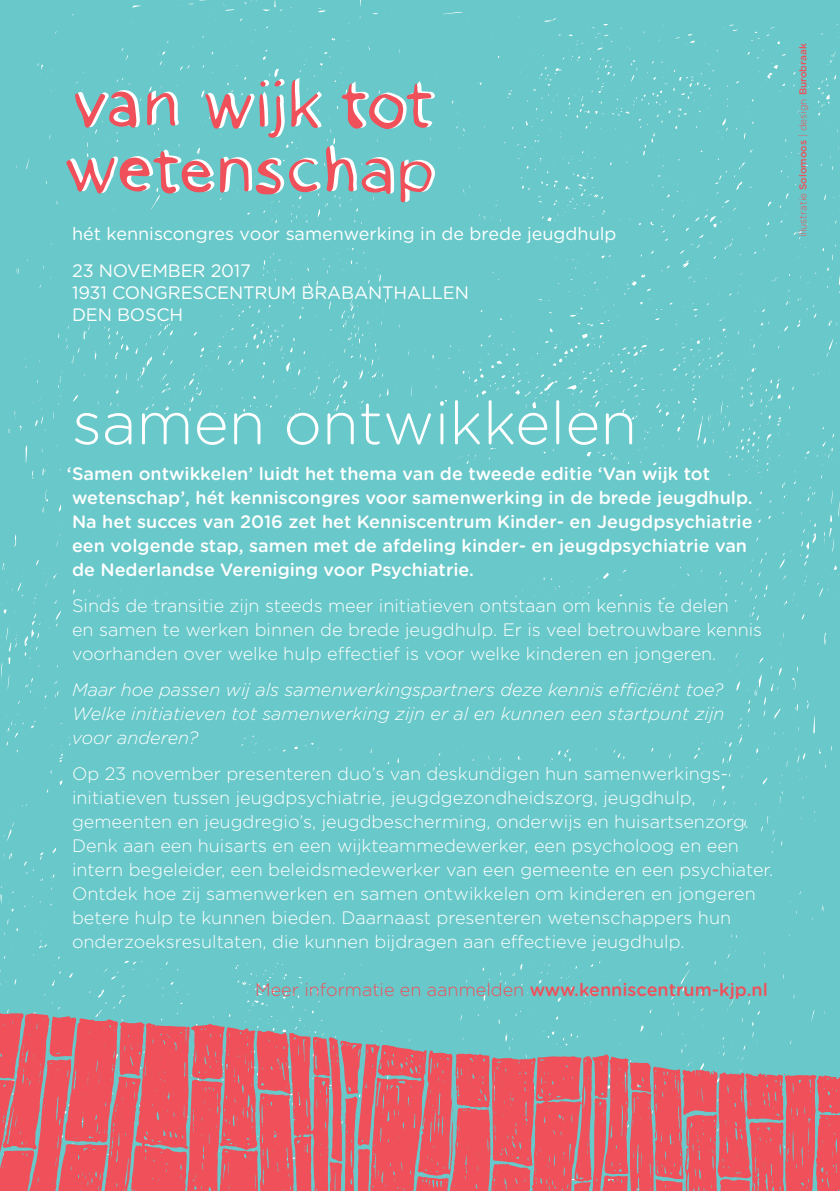
<style>
.page{position:relative;width:840px;height:1191px;background:#fff}
.page>*{position:absolute;margin:0;border:0;box-sizing:border-box;transform-origin:0 0}
.t1{font:300 60px "Gotham Rounded";color:#fff}
.t2{font:300 18px/24px "Gotham Rounded";color:#fff}
.t3{font:500 18px/24px "Gotham Rounded";color:#fff}
.t4{font:italic 300 18px/24px "Gotham Rounded";color:#fff;text-align:justify}
.t5{font:18px/22px "Gotham Rounded";letter-spacing:-.01em;color:#fff}
.t6{font:300 18px "Gotham Rounded";color:#ef505a}
.t7{font:300 10px "Gotham Rounded";color:#ef505a}
.s1{font-weight:500}
</style>
<div class="page">
<div style="left:0;top:0;width:839px;height:1011px;background:#69c8c9"></div>
<div style="left:49px;top:394px;width:731px;height:574px;background:#69c8c9"></div>
<div style="left:389px;top:710px;width:58px;height:301px;background:#69c8c9"></div>
<div style="left:134px;top:710px;width:59px;height:37px;background:#69c8c9"></div>
<div style="left:54px;top:0;width:576px;height:710px;background:#69c8c9"></div>
<svg style="left:0;top:1011px;width:839px;height:180px"></svg>
<p class="t5" style="left:72px;top:222px;width:545px">hét kenniscongres voor samenwerking in de brede jeugdhulp</p>
<p class="t5" style="left:72px;top:259px;width:398px">23 NOVEMBER 2017<br>1931 CONGRESCENTRUM BRABANTHALLEN<br>DEN BOSCH</p>
<p class="t7" style="left:795px;top:237px;width:195px;rotate:-90deg">illustratie <span class="s1">Solomoos</span> | design <span class="s1">Burobraak</span></p>
<h1 class="t1" style="left:72px;top:383px;width:566px">samen ontwikkelen</h1>
<p class="t3" style="left:67px;top:461px;width:687px">‘Samen ontwikkelen’ luidt het thema van de tweede editie ‘Van wijk tot wetenschap’, hét kenniscongres voor samenwerking in de brede jeugdhulp.<br>Na het succes van 2016 zet het Kenniscentrum Kinder- en Jeugdpsychiatrie een volgende stap, samen met de afdeling kinder- en jeugdpsychiatrie van de Nederlandse Vereniging voor Psychiatrie.</p>
<p class="t2" style="left:72px;top:593px;width:691px">Sinds de transitie zijn steeds meer initiatieven ontstaan om kennis te delen<br>en samen te werken binnen de brede jeugdhulp. Er is veel betrouwbare kennis voorhanden over welke hulp effectief is voor welke kinderen en jongeren.</p>
<p class="t4" style="left:72px;top:677px;width:653px">Maar hoe passen wij als samenwerkingspartners deze kennis efficiënt toe?<br>Welke initiatieven tot samenwerking zijn er al en kunnen een startpunt zijn voor anderen?</p>
<p class="t2" style="left:72px;top:761px;width:702px">Op 23 november presenteren duo’s van deskundigen hun samenwerkings&shy;initiatieven tussen jeugdpsychiatrie, jeugdgezondheidszorg, jeugdhulp, gemeenten en jeugdregio’s, jeugdbescherming, onderwijs en huisartsenzorg.<br>Denk aan een huisarts en een wijkteammedewerker, een psycholoog en een intern begeleider, een beleidsmedewerker van een gemeente en een psychiater.<br>Ontdek hoe zij samenwerken en samen ontwikkelen om kinderen en jongeren betere hulp te kunnen bieden. Daarnaast presenteren wetenschappers hun onderzoeksresultaten, die kunnen bijdragen aan effectieve jeugdhulp.</p>
<p class="t6" style="left:255px;top:978px;width:514px">Meer informatie en aanmelden <span class="s1">www.kenniscentrum-kjp.nl</span></p>
</div>
